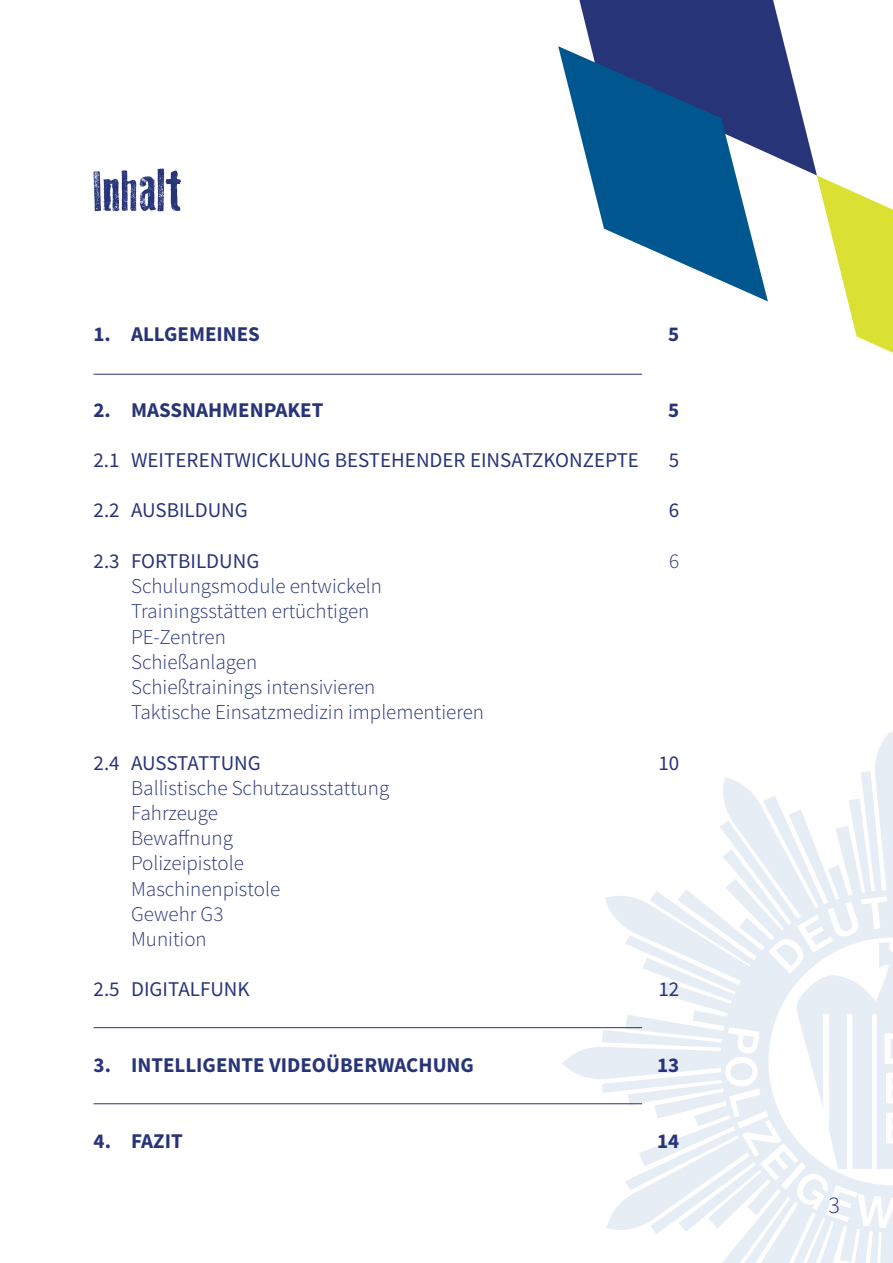
<style>
.page{position:relative;width:893px;height:1263px;background:#fff}
.page>*{position:absolute;margin:0;border:0;box-sizing:border-box;transform-origin:0 0}
.t1{font:58.5px "Old Press";color:#283478}
.t2{font:300 24px "Source Sans Pro";color:#283478}
.t3{font:300 21px/25.2px "Source Sans Pro";color:#283478}
.t4{font:21px "Source Sans Pro";color:#283478}
.t5{font:700 21px "Source Sans Pro";color:#283478}
</style>
<div class="page">
<svg style="left:562px;top:731px;width:331px;height:532px"></svg>
<svg style="left:725px;top:896px;width:168px;height:332px"></svg>
<svg style="left:579px;top:0;width:314px;height:353px"></svg>
<svg style="left:558px;top:46px;width:210px;height:255px"></svg>
<hr style="left:94px;top:374px;width:548px;height:1px;background:#283478">
<hr style="left:94px;top:1027px;width:548px;height:1px;background:#283478">
<hr style="left:94px;top:1103px;width:548px;height:1px;background:#283478">
<h1 class="t1" style="left:94px;top:158px;width:90px">Inhalt</h1>
<p class="t5" style="left:94px;top:321px;width:168px">1. ALLGEMEINES</p>
<p class="t5" style="left:668px;top:321px;width:13px">5</p>
<p class="t5" style="left:94px;top:396px;width:36px">2. MASS</p>
<p class="t5" style="left:182px;top:396px;width:143px">NAH MENPAKET</p>
<p class="t4" style="left:94px;top:447px;width:547px">2.1 WEITERENTWICKLUNG BESTEHENDER EINSATZKONZEPTE</p>
<p class="t4" style="left:94px;top:497px;width:153px">2.2 AUSBILDUNG</p>
<p class="t4" style="left:94px;top:548px;width:165px">2.3 FORTBILDUNG</p>
<p class="t3" style="left:131px;top:574px;width:354px">Schulungsmodule entwickeln<br>Trainingsstätten ertüchtigen<br>PE-Zentren<br>Schießanlagen<br>Schießtrainings intensivieren<br>Taktische Einsatzmedizin implementieren</p>
<p class="t4" style="left:94px;top:749px;width:166px">2.4 AUSSTATTUNG</p>
<p class="t3" style="left:131px;top:775px;width:260px">Ballistische Schutzausstattung<br>Fahrzeuge<br>Bewaffnung<br>Polizeipistole<br>Maschinenpistole<br>Gewehr G3<br>Munition</p>
<p class="t4" style="left:94px;top:976px;width:158px">2.5 DIGITALFUNK</p>
<p class="t5" style="left:668px;top:396px;width:13px">5</p>
<p class="t4" style="left:669px;top:447px;width:12px">5</p>
<p class="t4" style="left:669px;top:497px;width:12px">6</p>
<p class="t3" style="left:669px;top:548px;width:12px">6</p>
<p class="t4" style="left:658px;top:749px;width:22px">10</p>
<p class="t4" style="left:658px;top:976px;width:22px">12</p>
<p class="t5" style="left:94px;top:1051px;width:382px">3. I NTELLIGENTE VIDEOÜBERWACHUNG</p>
<p class="t5" style="left:657px;top:1051px;width:24px">13</p>
<p class="t5" style="left:94px;top:1127px;width:91px">4. FAZIT</p>
<p class="t5" style="left:657px;top:1127px;width:24px">14</p>
<p class="t2" style="left:828px;top:1191px;width:13px">3</p>
</div>
